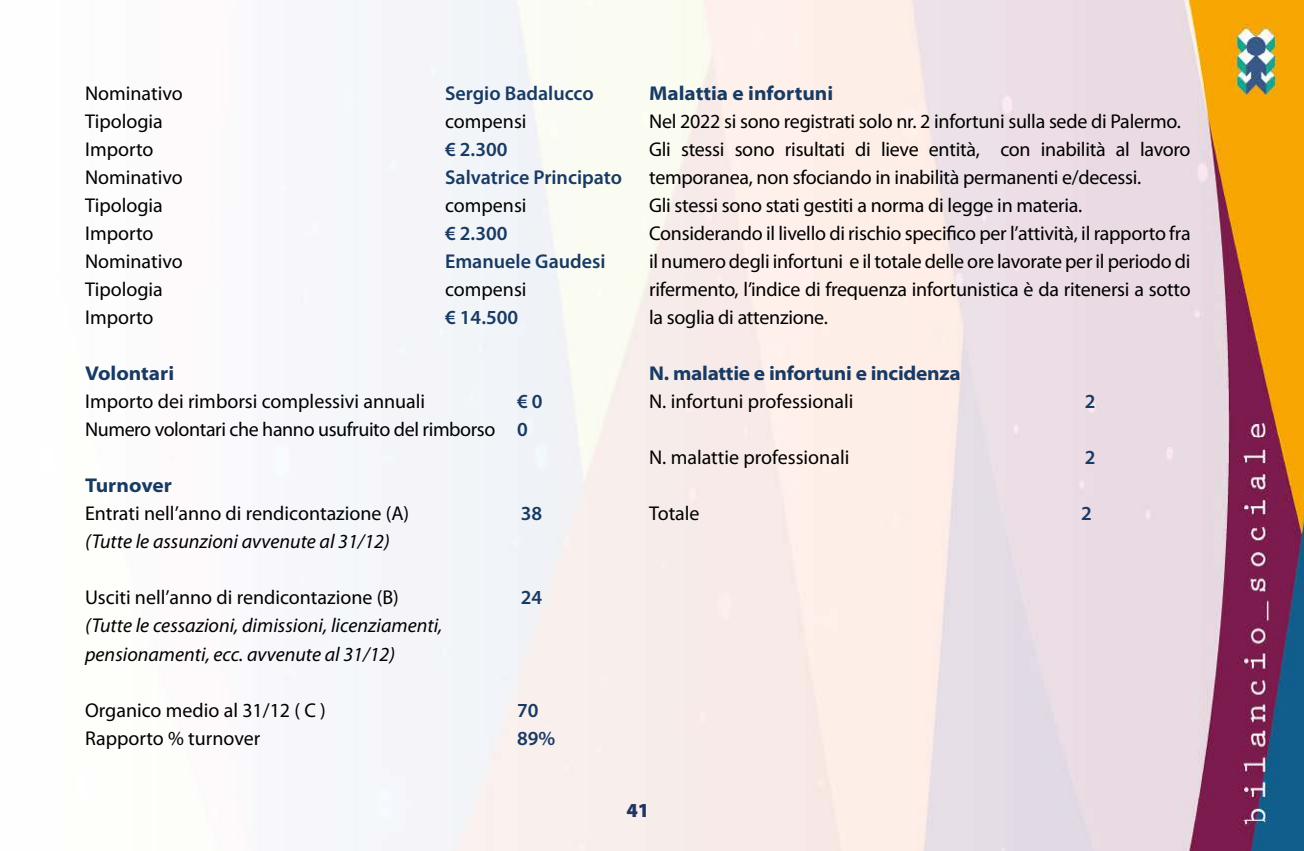
<style>
.page{position:relative;width:1304px;height:851px;background:#fff}
.page>*{position:absolute;margin:0;border:0;box-sizing:border-box;transform-origin:0 0}
.t1{font:20px/28px "Myriad Pro";letter-spacing:-.015em;color:#000}
.t2{font:italic 20px/28px "Myriad Pro";color:#000}
.t3{font:600 20px "Myriad Pro";color:#183a63}
.t4{font:700 semi-expanded 20px "Myriad Pro";letter-spacing:-.01em;color:#183a63}
.t5{font:900 20px "Myriad Pro";color:#213564}
.s1{font-weight:600;color:#183a63}
</style>
<div class="page">
<img style="left:285px;top:0;width:1019px;height:850px">
<p class="t1" style="left:85px;top:79px;width:99px">Nominativo</p>
<p class="t3" style="left:445px;top:81px;width:150px">Sergio Badalucco</p>
<p class="t1" style="left:85px;top:107px;width:79px">Tipologia</p>
<p class="t1" style="left:445px;top:107px;width:83px">compensi</p>
<p class="t1" style="left:85px;top:135px;width:70px">Importo</p>
<p class="t3" style="left:445px;top:137px;width:64px">€ 2.300</p>
<p class="t1" style="left:85px;top:163px;width:99px">Nominativo</p>
<p class="t3" style="left:445px;top:165px;width:179px">Salvatrice Principato</p>
<p class="t1" style="left:85px;top:191px;width:79px">Tipologia</p>
<p class="t1" style="left:445px;top:191px;width:83px">compensi</p>
<p class="t1" style="left:85px;top:219px;width:70px">Importo</p>
<p class="t3" style="left:445px;top:221px;width:64px">€ 2.300</p>
<p class="t1" style="left:85px;top:247px;width:99px">Nominativo</p>
<p class="t3" style="left:445px;top:249px;width:162px">Emanuele Gaudesi</p>
<p class="t1" style="left:85px;top:275px;width:79px">Tipologia</p>
<p class="t1" style="left:445px;top:275px;width:83px">compensi</p>
<p class="t1" style="left:85px;top:303px;width:70px">Importo</p>
<p class="t3" style="left:445px;top:305px;width:75px">€ 14.500</p>
<p class="t4" style="left:85px;top:360px;width:91px">Volontari</p>
<p class="t1" style="left:85px;top:387px;width:342px">Importo dei rimborsi complessivi annuali</p>
<p class="t1" style="left:85px;top:387px;width:459px;text-indent:432px"><span class="s1">€ 0<br></span>Numero volontari che hanno usufruito del rimborso <span class="s1">0</span></p>
<p class="t4" style="left:85px;top:472px;width:88px">Turnover</p>
<p class="t1" style="left:85px;top:499px;width:326px">Entrati nell’anno di rendicontazione (A)</p>
<p class="t3" style="left:521px;top:501px;width:23px">38</p>
<p class="t2" style="left:85px;top:527px;width:306px">(Tutte le assunzioni avvenute al 31/12)</p>
<p class="t1" style="left:85px;top:583px;width:315px">Usciti nell’anno di rendicontazione (B)</p>
<p class="t3" style="left:521px;top:585px;width:23px">24</p>
<p class="t2" style="left:85px;top:611px;width:359px">(Tutte le cessazioni, dimissioni, licenziamenti, pensionamenti, ecc. avvenute al 31/12)</p>
<p class="t1" style="left:85px;top:695px;width:242px">Organico medio al 31/12 ( C )</p>
<p class="t3" style="left:517px;top:697px;width:23px">70</p>
<p class="t1" style="left:85px;top:723px;width:177px">Rapporto % turnover</p>
<p class="t3" style="left:517px;top:725px;width:40px">89%</p>
<p class="t4" style="left:649px;top:80px;width:186px">Malattia e infortuni</p>
<p class="t1" style="left:649px;top:107px;width:543px">Nel 2022 si sono registrati solo nr. 2 infortuni sulla sede di Palermo.<br>Gli stessi sono risultati di lieve entità, con inabilità al lavoro temporanea, non sfociando in inabilità permanenti e/decessi.<br>Gli stessi sono stati gestiti a norma di legge in materia.<br>Considerando il livello di rischio specifico per l’attività, il rapporto fra il numero degli infortuni e il totale delle ore lavorate per il periodo di rifermento, l’indice di frequenza infortunistica è da ritenersi a sotto la soglia di attenzione.</p>
<p class="t4" style="left:649px;top:360px;width:313px">N. malattie e infortuni e incidenza</p>
<p class="t1" style="left:649px;top:387px;width:206px">N. infortuni professionali</p>
<p class="t3" style="left:1085px;top:389px;width:12px">2</p>
<p class="t1" style="left:649px;top:443px;width:202px">N. malattie professionali</p>
<p class="t3" style="left:1085px;top:445px;width:12px">2</p>
<p class="t1" style="left:649px;top:499px;width:52px">Totale</p>
<p class="t3" style="left:1081px;top:501px;width:12px">2</p>
<p class="t5" style="left:626px;top:796px;width:24px">41</p>
</div>
